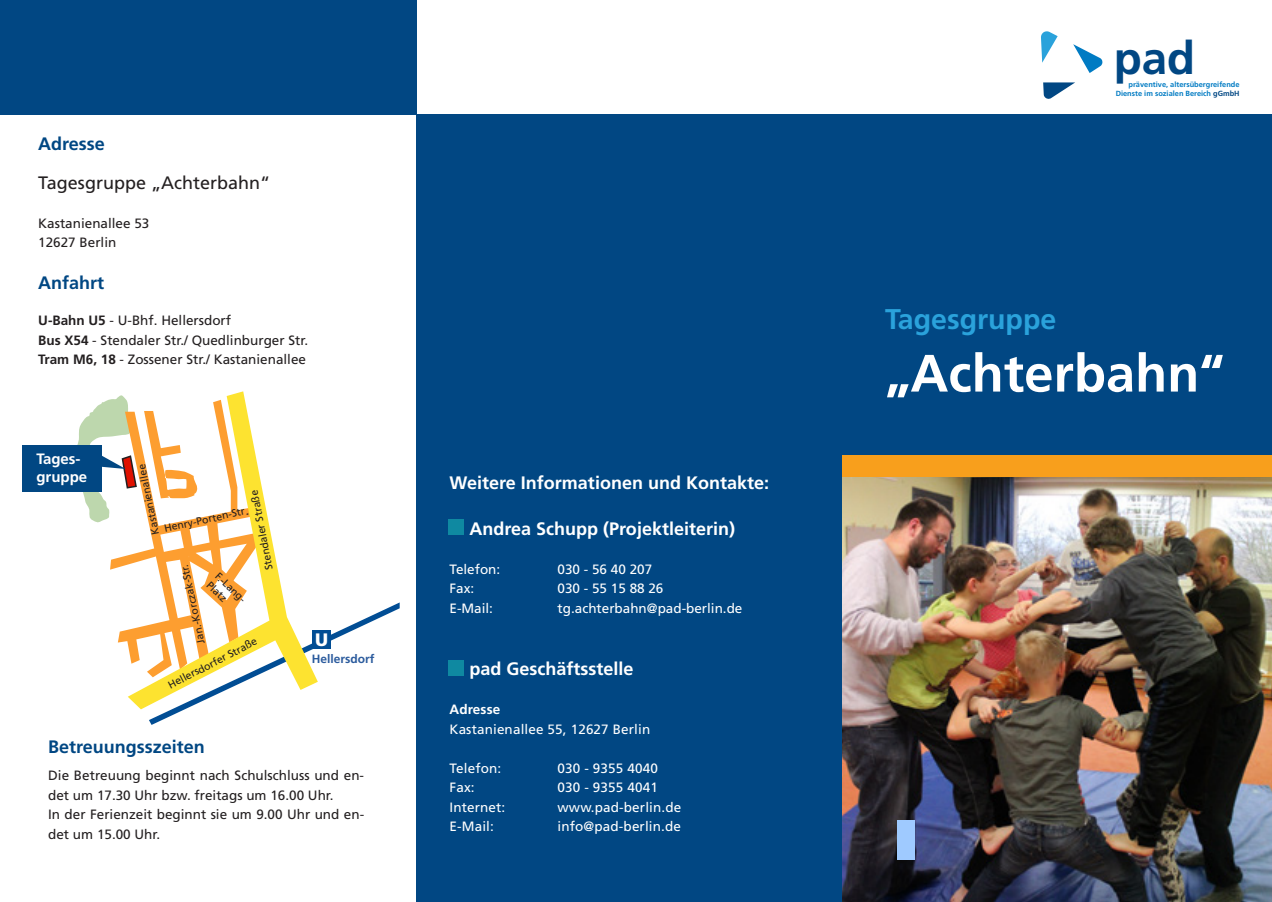
<style>
.page{position:relative;width:1272px;height:902px;background:#fff}
.page>*{position:absolute;margin:0;border:0;box-sizing:border-box;transform-origin:0 0}
.t1{font:700 52.5px "Frutiger";color:#fff}
.t2{font:700 45.9px "Frutiger";color:#014783}
.t3{font:700 28.5px "Frutiger";color:#2aa2db}
.t4{font:700 18px "Frutiger";color:#fff}
.t5{font:700 18px "Frutiger";color:#014783}
.t6{font:18px "Frutiger";color:#231f20}
.t7{font:900 18px "Frutiger";color:#fff}
.t8{font:700 15px/18px "Frutiger";color:#fff}
.t9{font:13.5px/19.5px "Frutiger";color:#231f20}
.t10{font:13.5px "Frutiger";letter-spacing:.01em;color:#fff}
.t11{font:700 13.5px "Frutiger";letter-spacing:.01em;color:#fff}
.t12{font:700 12px "Frutiger";color:#2b5b9d}
.t13{font:10.5px/12.6px "Frutiger";color:#231f20}
.t14{font:700 7.5px/9.4px "Frutiger";color:#007bc3;text-align:right}
.s1{font-weight:700}
.s2{font-family:"Times New Roman";font-size:18px}
.s3{color:#014783}
</style>
<div class="page">
<div style="left:417px;top:115px;width:854px;height:786px;background:#014783"></div>
<img style="left:842px;top:476px;width:429px;height:425px">
<div style="left:897px;top:820px;width:17px;height:39px;background:#9fcaff"></div>
<svg style="left:1041px;top:31px;width:16px;height:32px"></svg>
<svg style="left:1073px;top:44px;width:29px;height:29px"></svg>
<svg style="left:1043px;top:82px;width:32px;height:17px"></svg>
<div style="left:842px;top:455px;width:429px;height:21px;background:#f89f1c"></div>
<div style="left:0;top:0;width:417px;height:115px;background:#014783"></div>
<div style="left:448px;top:660px;width:15px;height:15px;background:#0f89a1"></div>
<div style="left:448px;top:519px;width:16px;height:15px;background:#0f89a1"></div>
<div style="left:22px;top:445px;width:79px;height:46px;background:#014783"></div>
<svg style="left:74px;top:395px;width:325px;height:329px"></svg>
<h3 class="t5" style="left:38px;top:133px;width:68px">Adresse</h3>
<h3 class="t6" style="left:38px;top:172px;width:233px">Tagesgruppe „Achterbahn“</h3>
<p class="t9" style="left:38px;top:213px;width:113px">Kastanienallee 53<br>12627 Berlin</p>
<h3 class="t5" style="left:38px;top:272px;width:68px">Anfahrt</h3>
<p class="t9" style="left:38px;top:310px;width:271px"><span class="s1">U-Bahn U5</span> - U-Bhf. Hellersdorf<br><span class="s1">Bus X54</span> - Stendaler Str./ Quedlinburger Str.<br><span class="s1">Tram M6, 18</span> - Zossener Str./ Kastanienallee</p>
<p class="t8" style="left:36px;top:449px;width:52px">Tages&shy;gruppe</p>
<p class="t13" style="left:149px;top:536px;width:73px;rotate:-101deg">Kastanienallee</p>
<p class="t13" style="left:263px;top:571px;width:83px;rotate:-101deg">Stendaler Straße</p>
<p class="t13" style="left:163px;top:522px;width:88px;rotate:-12deg">Henry-Porten-Str<span class="s2">.</span></p>
<p class="t13" style="left:195px;top:644px;width:82px;rotate:-102deg">Jan.-Korczak-Str.</p>
<p class="t13" style="left:221px;top:569px;width:41px;rotate:43deg">F.-Lang-<br>Platz</p>
<p class="t13" style="left:166px;top:679px;width:100px;rotate:-27deg">Hellersdorfer Straße</p>
<h3 class="t5" style="left:48px;top:736px;width:158px">Betreuungsszeiten</h3>
<h3 class="t7" style="left:315px;top:628px;width:14px">U</h3>
<p class="t12" style="left:312px;top:652px;width:64px">Hellersdorf</p>
<p class="t9" style="left:48px;top:765px;width:317px">Die Betreuung beginnt nach Schulschluss und en&shy;det um 17.30 Uhr bzw. freitags um 16.00 Uhr.<br>In der Ferienzeit beginnt sie um 9.00 Uhr und en&shy;det um 15.00 Uhr.</p>
<h3 class="t4" style="left:449px;top:472px;width:321px">Weitere Informationen und Kontakte:</h3>
<h3 class="t4" style="left:469px;top:517px;width:267px">Andrea Schupp (Projektleiterin)</h3>
<p class="t10" style="left:449px;top:561px;width:52px">Telefon:</p>
<p class="t10" style="left:557px;top:561px;width:96px">030 - 56 40 207</p>
<p class="t10" style="left:449px;top:580px;width:26px">Fax:</p>
<p class="t10" style="left:557px;top:580px;width:107px">030 - 55 15 88 26</p>
<p class="t10" style="left:449px;top:600px;width:45px">E-Mail:</p>
<p class="t10" style="left:557px;top:600px;width:186px">tg.achterbahn@pad-berlin.de</p>
<h3 class="t4" style="left:469px;top:657px;width:166px">pad Geschäftsstelle</h3>
<p class="t11" style="left:449px;top:701px;width:52px">Adresse</p>
<p class="t10" style="left:449px;top:720px;width:202px">Kastanienallee 55, 12627 Berlin</p>
<p class="t10" style="left:449px;top:759px;width:53px">Telefon:</p>
<p class="t10" style="left:557px;top:759px;width:102px">030 - 9355 4040</p>
<p class="t10" style="left:449px;top:779px;width:27px">Fax:</p>
<p class="t10" style="left:557px;top:779px;width:102px">030 - 9355 4041</p>
<p class="t10" style="left:449px;top:798px;width:57px">Internet:</p>
<p class="t10" style="left:557px;top:798px;width:125px">www.pad-berlin.de</p>
<p class="t10" style="left:449px;top:818px;width:46px">E-Mail:</p>
<p class="t10" style="left:557px;top:818px;width:125px">info@pad-berlin.de</p>
<h2 class="t2" style="left:1113px;top:31px;width:83px">pad</h2>
<p class="t14" style="left:1115px;top:79px;width:125px">präventive, altersübergreifende<br>Dienste im sozialen Bereich <span class="s3">gGmbH</span></p>
<h3 class="t3" style="left:885px;top:302px;width:173px">Tagesgruppe</h3>
<h1 class="t1" style="left:885px;top:342px;width:341px">„Achterbahn“</h1>
</div>
